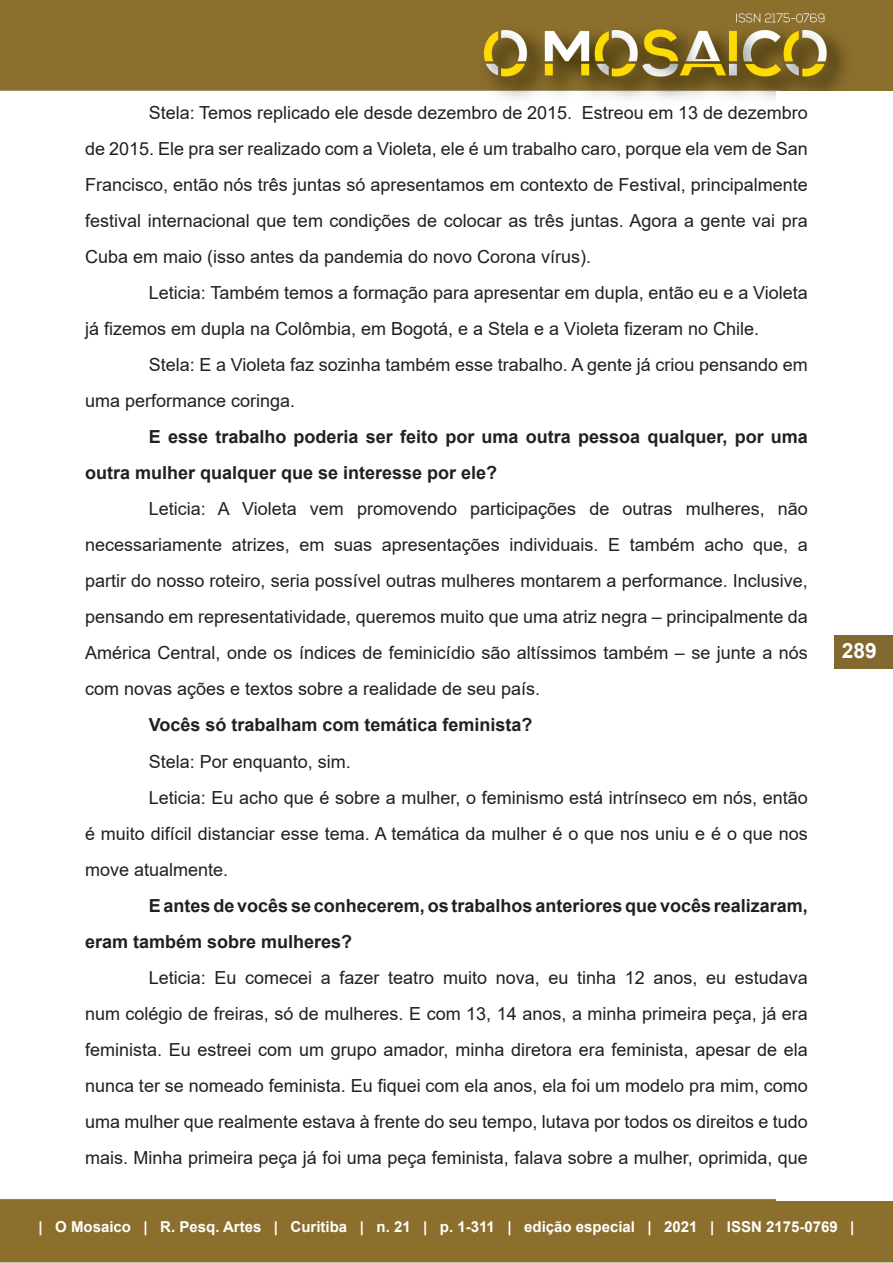
<style>
.page{position:relative;width:893px;height:1263px;background:#fff}
.page>*{position:absolute;margin:0;border:0;box-sizing:border-box;transform-origin:0 0}
.t1{font:700 21px "Arial";color:#fff}
.Corpo{font:18px/36px "Arial";color:#231f20;text-align:justify}
.Corpo-2{font:700 18px/36px "Arial";color:#231f20}
.t2{font:700 15px "Arial";color:#fff}
</style>
<div class="page">
<img style="left:0;top:0;width:893px;height:1263px">
<div style="left:777px;top:92px;width:116px;height:1109px;background:#fff"></div>
<div style="left:834px;top:635px;width:59px;height:33px;background:#826930"></div>
<p class="Corpo" style="left:85px;top:95px;width:724px;text-indent:64px">Stela: Temos replicado ele desde dezembro de 2015. Estreou em 13 de dezembro de 2015. Ele pra ser realizado com a Violeta, ele é um trabalho caro, porque ela vem de San Francisco, então nós três juntas só apresentamos em contexto de Festival, principalmente festival internacional que tem condições de colocar as três juntas. Agora a gente vai pra Cuba em maio (isso antes da pandemia do novo Corona vírus).</p>
<p class="Corpo" style="left:85px;top:275px;width:724px;text-indent:64px">Leticia: Também temos a formação para apresentar em dupla, então eu e a Violeta já fizemos em dupla na Colômbia, em Bogotá, e a Stela e a Violeta fizeram no Chile.</p>
<p class="Corpo" style="left:85px;top:347px;width:724px;text-indent:64px">Stela: E a Violeta faz sozinha também esse trabalho. A gente já criou pensando em uma performance coringa.</p>
<p class="Corpo-2" style="left:85px;top:419px;width:724px;text-indent:64px">E esse trabalho poderia ser feito por uma outra pessoa qualquer, por uma outra mulher qualquer que se interesse por ele?</p>
<p class="Corpo" style="left:85px;top:491px;width:724px;text-indent:64px">Leticia: A Violeta vem promovendo participações de outras mulheres, não necessariamente atrizes, em suas apresentações individuais. E também acho que, a partir do nosso roteiro, seria possível outras mulheres montarem a performance. Inclusive, pensando em representatividade, queremos muito que uma atriz negra – principalmente da América Central, onde os índices de feminicídio são altíssimos também – se junte a nós com novas ações e textos sobre a realidade de seu país.</p>
<p class="Corpo-2" style="left:149px;top:707px;width:385px">Vocês só trabalham com temática feminista?</p>
<p class="Corpo" style="left:149px;top:743px;width:204px">Stela: Por enquanto, sim.</p>
<p class="Corpo" style="left:85px;top:779px;width:724px;text-indent:64px">Leticia: Eu acho que é sobre a mulher, o feminismo está intrínseco em nós, então é muito difícil distanciar esse tema. A temática da mulher é o que nos uniu e é o que nos move atualmente.</p>
<p class="Corpo-2" style="left:85px;top:887px;width:724px;text-indent:64px">E antes de vocês se conhecerem, os trabalhos anteriores que vocês realizaram, eram também sobre mulheres?</p>
<p class="Corpo" style="left:85px;top:959px;width:724px;text-indent:64px">Leticia: Eu comecei a fazer teatro muito nova, eu tinha 12 anos, eu estudava num colégio de freiras, só de mulheres. E com 13, 14 anos, a minha primeira peça, já era feminista. Eu estreei com um grupo amador, minha diretora era feminista, apesar de ela nunca ter se nomeado feminista. Eu fiquei com ela anos, ela foi um modelo pra mim, como uma mulher que realmente estava à frente do seu tempo, lutava por todos os direitos e tudo mais. Minha primeira peça já foi uma peça feminista, falava sobre a mulher, oprimida, que</p>
<p class="t1" style="left:842px;top:636px;width:37px">289</p>
<p class="t2" style="left:39px;top:1216px;width:817px">| O Mosaico | R. Pesq. Artes | Curitiba | n. 21 | p. 1-311 | edição especial | 2021 | ISSN 2175-0769 |</p>
</div>
